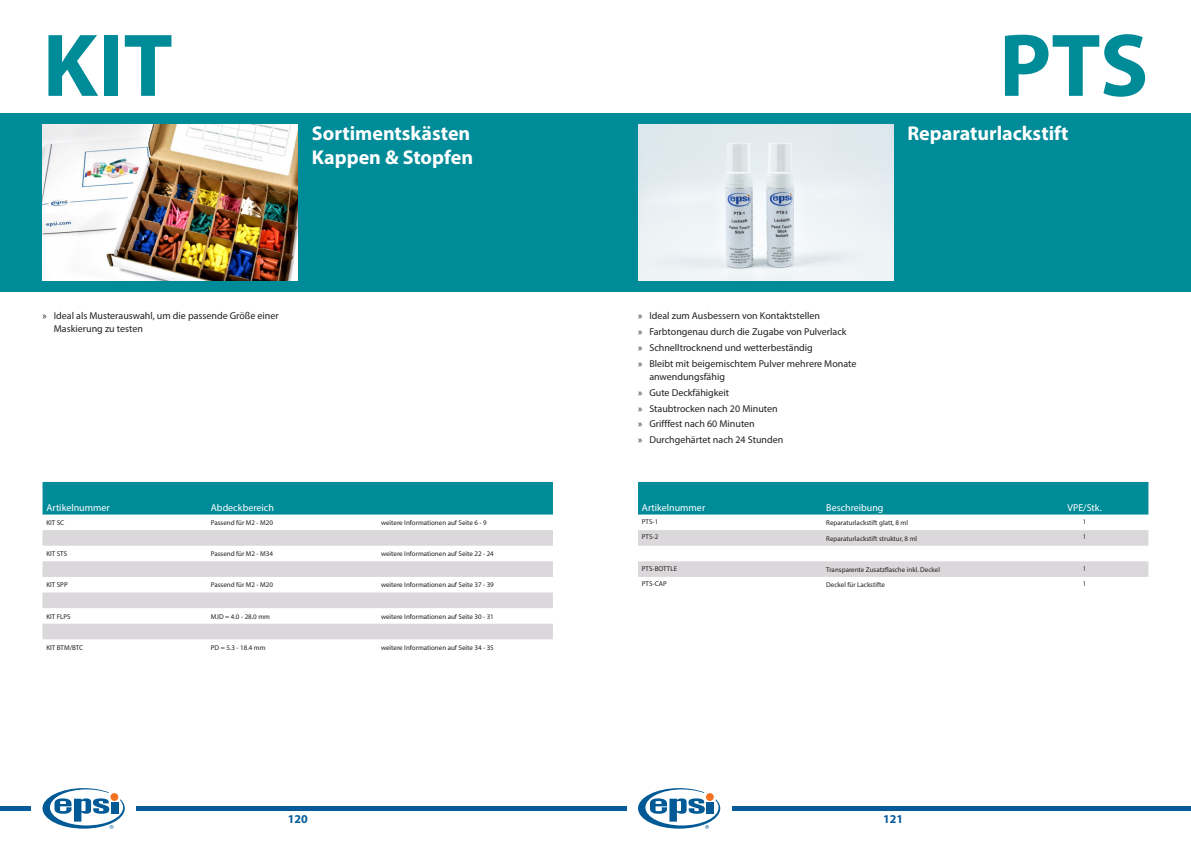
<style>
.page{position:relative;width:1191px;height:842px;background:#fff}
.page>*{position:absolute;margin:0;border:0;box-sizing:border-box;transform-origin:0 0}
.t1{font:700 90px "Myriad Pro";color:#008b98}
.t2{font:700 20px/24px "Myriad Pro";color:#fff}
.t3{font:700 12px "Myriad Pro";color:#055b9c}
.t4{font:10px/15.8px "Myriad Pro";color:#221f1f}
.t5{font:10px "Myriad Pro";color:#fff}
.t6{font:7px "Myriad Pro";color:#221f1f}
</style>
<div class="page">
<svg style="left:43px;top:788px;width:82px;height:41px"></svg>
<div style="left:110px;top:793px;width:8px;height:8px;background:#f37120;border-radius:50%"></div>
<div style="left:0;top:806px;width:31px;height:5px;background:#055b9c"></div>
<div style="left:136px;top:806px;width:468px;height:5px;background:#055b9c"></div>
<svg style="left:638px;top:788px;width:82px;height:41px"></svg>
<div style="left:706px;top:793px;width:8px;height:8px;background:#f37120;border-radius:50%"></div>
<div style="left:587px;top:806px;width:39px;height:5px;background:#055b9c"></div>
<div style="left:731px;top:806px;width:460px;height:5px;background:#055b9c"></div>
<div style="left:43px;top:482px;width:510px;height:32px;background:#008b98"></div>
<svg style="left:43px;top:530px;width:510px;height:109px;fill:#dbd8db"></svg>
<div style="left:0;top:113px;width:604px;height:179px;background:#008b98"></div>
<img style="left:43px;top:125px;width:255px;height:156px">
<div style="left:638px;top:482px;width:510px;height:32px;background:#008b98"></div>
<svg style="left:638px;top:530px;width:510px;height:47px"></svg>
<div style="left:587px;top:113px;width:604px;height:179px;background:#008b98"></div>
<img style="left:638px;top:125px;width:255px;height:156px">
<h1 class="t1" style="left:43px;top:19px;width:132px">KIT</h1>
<h2 class="t2" style="left:312px;top:121px;width:163px">Sortimentskästen<br>Kappen &amp; Stopfen</h2>
<h1 class="t1" style="left:999px;top:19px;width:151px">PTS</h1>
<h2 class="t2" style="left:907px;top:121px;width:163px">Reparaturlackstift</h2>
<h3 class="t4" style="left:54px;top:310px;width:226px;line-height:13px;text-indent:-11px">» Ideal als Musterauswahl, um die passende Größe einer<br>Maskierung zu testen</h3>
<h3 class="t4" style="left:638px;top:308px;width:220px">» Ideal zum Ausbessern von Kontaktstellen<br>» Farbtongenau durch die Zugabe von Pulverlack<br>» Schnelltrocknend und wetterbeständig<br>» Bleibt mit beigemischtem Pulver mehrere Monate</h3>
<h3 class="t4" style="left:638px;top:369px;width:147px;text-indent:11px">anwendungsfähig<br>» Gute Deckfähigkeit<br>» Staubtrocken nach 20 Minuten » Grifffest nach 60 Minuten<br>» Durchgehärtet nach 24 Stunden</h3>
<h3 class="t5" style="left:46px;top:502px;width:65px">Artikelnummer</h3>
<h3 class="t5" style="left:211px;top:502px;width:65px">Abdeckbereich</h3>
<p class="t6" style="left:46px;top:519px;width:19px">KIT SC</p>
<p class="t6" style="left:211px;top:519px;width:64px">Passend für M2 - M20</p>
<p class="t6" style="left:381px;top:519px;width:107px">weitere Informationen auf Seite 6 - 9</p>
<p class="t6" style="left:46px;top:550px;width:22px">KIT STS</p>
<p class="t6" style="left:211px;top:550px;width:64px">Passend für M2 - M34</p>
<p class="t6" style="left:381px;top:550px;width:114px">weitere Informationen auf Seite 22 - 24</p>
<p class="t6" style="left:46px;top:581px;width:23px">KIT SPP</p>
<p class="t6" style="left:211px;top:581px;width:64px">Passend für M2 - M20</p>
<p class="t6" style="left:381px;top:581px;width:114px">weitere Informationen auf Seite 37 - 39</p>
<p class="t6" style="left:46px;top:613px;width:26px">KIT FLPS</p>
<p class="t6" style="left:211px;top:613px;width:61px">MJD = 4.0 - 28.0 mm</p>
<p class="t6" style="left:381px;top:613px;width:114px">weitere Informationen auf Seite 30 - 31</p>
<p class="t6" style="left:46px;top:644px;width:38px">KIT BTM/BTC</p>
<p class="t6" style="left:211px;top:644px;width:56px">PD = 5.3 - 18.4 mm</p>
<p class="t6" style="left:381px;top:644px;width:114px">weitere Informationen auf Seite 34 - 35</p>
<h3 class="t5" style="left:642px;top:502px;width:65px">Artikelnummer</h3>
<h3 class="t5" style="left:826px;top:502px;width:59px">Beschreibung</h3>
<h3 class="t5" style="left:1067px;top:502px;width:36px">VPE/Stk.</h3>
<p class="t6" style="left:642px;top:518px;width:18px">PTS-1</p>
<p class="t6" style="left:826px;top:519px;width:83px">Reparaturlackstift glatt, 8 ml</p>
<p class="t6" style="left:1082px;top:518px;width:5px">1</p>
<p class="t6" style="left:642px;top:533px;width:18px">PTS-2</p>
<p class="t6" style="left:826px;top:535px;width:92px">Reparaturlackstift struktur, 8 ml</p>
<p class="t6" style="left:1082px;top:533px;width:5px">1</p>
<p class="t6" style="left:642px;top:565px;width:37px">PTS-BOTTLE</p>
<p class="t6" style="left:826px;top:566px;width:115px">Transparente Zusatzflasche inkl. Deckel</p>
<p class="t6" style="left:1082px;top:565px;width:5px">1</p>
<p class="t6" style="left:642px;top:580px;width:26px">PTS-CAP</p>
<p class="t6" style="left:826px;top:581px;width:60px">Deckel für Lackstifte</p>
<p class="t6" style="left:1082px;top:580px;width:5px">1</p>
<h3 class="t3" style="left:288px;top:812px;width:21px">120</h3>
<h3 class="t3" style="left:883px;top:812px;width:21px">121</h3>
</div>
